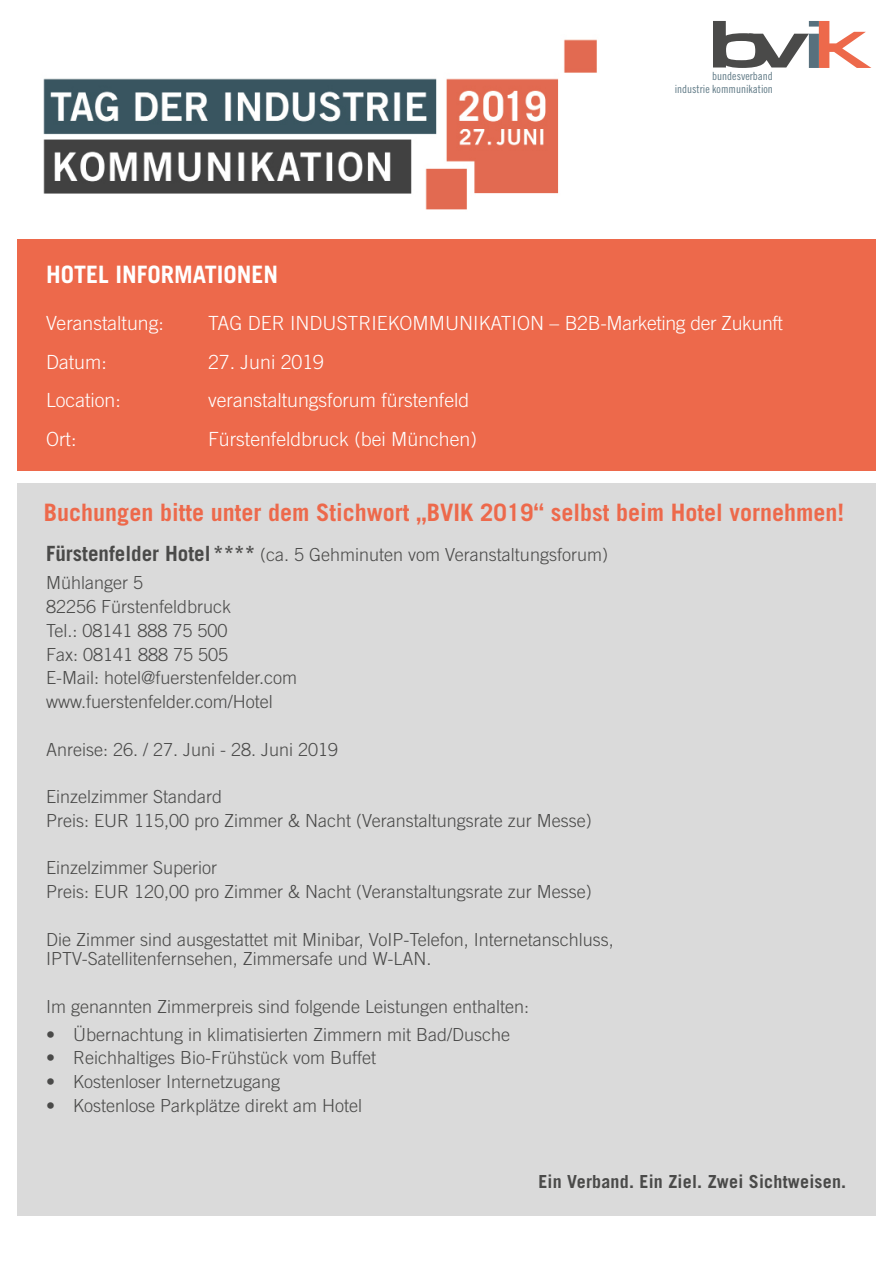
<style>
.page{position:relative;width:893px;height:1263px;background:#fff}
.page>*{position:absolute;margin:0;border:0;box-sizing:border-box;transform-origin:0 0}
.t1{font:700 24px "Trade Gothic";color:#ed694b}
.t2{font:700 24px "Trade Gothic";color:#fff}
.t3{font:300 19.5px "Trade Gothic";color:#fff}
.t4{font:300 18px/23.7px "Trade Gothic";color:#4a4a49}
.t5{font:700 18px "Trade Gothic";letter-spacing:.01em;color:#4a4a49}
.t6{font:11.25px/12.8px "Trade Gothic Cond Eighteen";color:#5f7985;text-align:right}
.s1{font-weight:700;font-size:21px}
</style>
<div class="page">
<div style="left:18px;top:239px;width:858px;height:232px;background:#ed694b"></div>
<div style="left:18px;top:484px;width:858px;height:732px;background:#dadada"></div>
<svg style="left:713px;top:21px;width:158px;height:47px"></svg>
<img style="left:43px;top:39px;width:554px;height:171px">
<p class="t6" style="left:675px;top:69px;width:100px">bundesverband industrie kommunikation</p>
<h1 class="t2" style="left:46px;top:260px;width:234px">HOTEL INFORMATIONEN</h1>
<p class="t3" style="left:46px;top:312px;width:119px">Veranstaltung:</p>
<p class="t3" style="left:208px;top:312px;width:576px">TAG DER INDUSTRIEKOMMUNIKATION – B2B-Marketing der Zukunft</p>
<p class="t3" style="left:46px;top:350px;width:62px">Datum:</p>
<p class="t3" style="left:208px;top:350px;width:117px">27. Juni 2019</p>
<p class="t3" style="left:46px;top:389px;width:76px">Location:</p>
<p class="t3" style="left:208px;top:389px;width:263px">veranstaltungsforum fürstenfeld</p>
<p class="t3" style="left:46px;top:427px;width:32px">Ort:</p>
<p class="t3" style="left:208px;top:427px;width:270px">Fürstenfeldbruck (bei München)</p>
<h1 class="t1" style="left:44px;top:498px;width:802px">Buchungen bitte unter dem Stichwort „BVIK 2019“ selbst beim Hotel vornehmen!</h1>
<p class="t4" style="left:46px;top:541px;width:563px;line-height:28px"><span class="s1">Fürstenfelder Hotel ****</span> (ca. 5 Gehminuten vom Veranstaltungsforum)<br>Mühlanger 5</p>
<p class="t4" style="left:46px;top:594px;width:253px">82256 Fürstenfeldbruck<br>Tel.: 08141 888 75 500<br>Fax: 08141 888 75 505<br>E-Mail: hotel@fuerstenfelder.com www.fuerstenfelder.com/Hotel</p>
<p class="t4" style="left:46px;top:737px;width:294px">Anreise: 26. / 27. Juni - 28. Juni 2019</p>
<p class="t4" style="left:46px;top:785px;width:547px">Einzelzimmer Standard<br>Preis: EUR 115,00 pro Zimmer &amp; Nacht (Veranstaltungsrate zur Messe)</p>
<p class="t4" style="left:46px;top:856px;width:547px">Einzelzimmer Superior<br>Preis: EUR 120,00 pro Zimmer &amp; Nacht (Veranstaltungsrate zur Messe)</p>
<p class="t4" style="left:46px;top:929px;width:569px;line-height:19.5px">Die Zimmer sind ausgestattet mit Minibar, VoIP-Telefon, Internetanschluss,<br>IPTV-Satellitenfernsehen, Zimmersafe und W-LAN.</p>
<p class="t4" style="left:46px;top:994px;width:485px">Im genannten Zimmerpreis sind folgende Leistungen enthalten:</p>
<p class="t4" style="left:46px;top:1022px;width:466px">• Übernachtung in klimatisierten Zimmern mit Bad/Dusche</p>
<p class="t4" style="left:46px;top:1046px;width:332px">• Reichhaltiges Bio-Frühstück vom Buffet</p>
<p class="t4" style="left:46px;top:1070px;width:236px">• Kostenloser Internetzugang</p>
<p class="t4" style="left:46px;top:1093px;width:317px">• Kostenlose Parkplätze direkt am Hotel</p>
<p class="t5" style="left:538px;top:1170px;width:309px">Ein Verband. Ein Ziel. Zwei Sichtweisen.</p>
</div>
